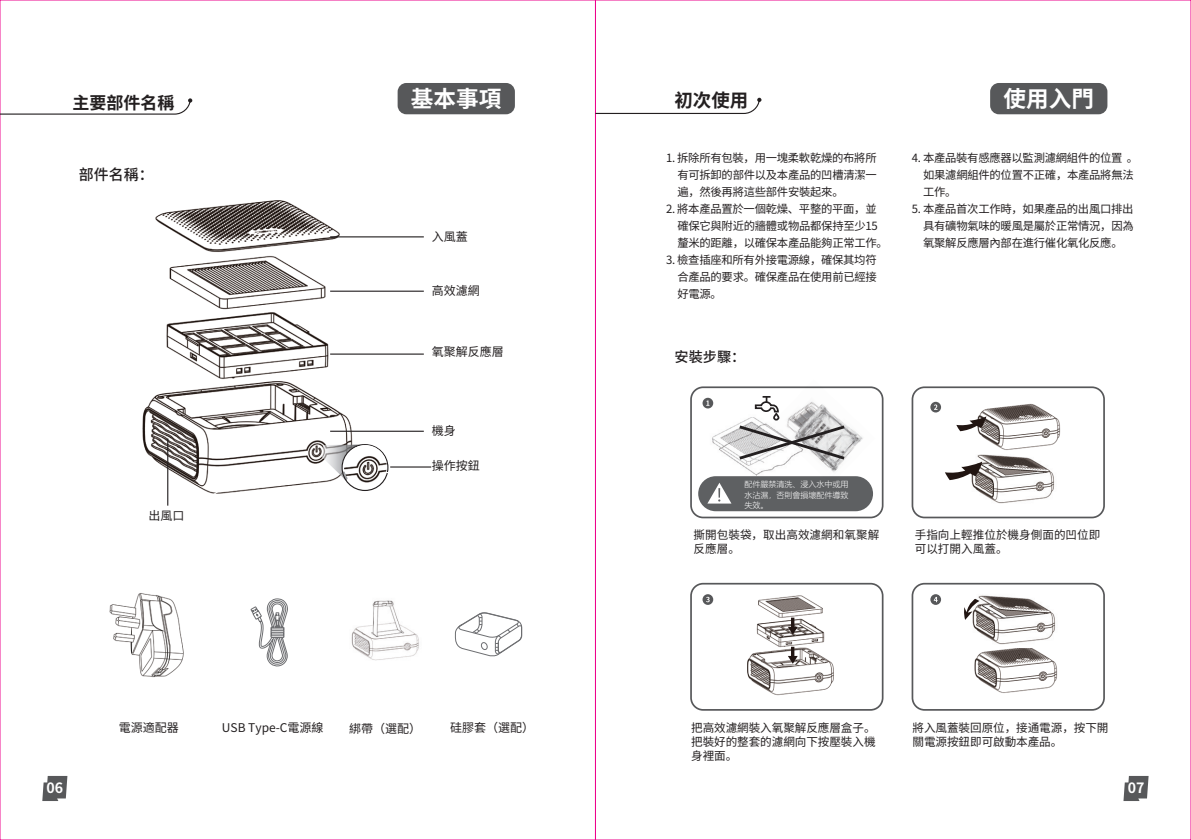
<style>
.page{position:relative;width:1191px;height:840px;background:#fff}
.page>*{position:absolute;margin:0;border:0;box-sizing:border-box;transform-origin:0 0}
.t1{font:700 22.6px "Source Han Sans CN";color:#fff}
.t2{font:700 18.4px "Source Han Sans CN";color:#231f20}
.t3{font:700 17px "Source Han Sans CN";color:#231f20}
.t4{font:500 15px "Source Han Sans CN";color:#231f20}
.t5{font:500 14.2px "Source Han Sans CN";color:#231f20}
.t6{font:700 14.2px "Source Han Sans CN";color:#fff}
.t7{font:12px "Source Han Sans CN";color:#231f20}
.t8{font:11.6px/14px "Source Han Sans CN";letter-spacing:-.005em;color:#231f20}
.t9{font:11.4px/17px "Source Han Sans CN";letter-spacing:-.025em;color:#231f20;text-align:justify}
.t10{font:300 8px/10.4px "Microsoft Ya Hei";color:#fff;text-align:justify}
</style>
<div class="page">
<img style="left:712px;top:417px;width:58px;height:59px">
<img style="left:974px;top:648px;width:84px;height:45px">
<img style="left:971px;top:454px;width:84px;height:50px">
<img style="left:978px;top:403px;width:83px;height:47px">
<img style="left:142px;top:200px;width:229px;height:306px">
<div style="left:698px;top:476px;width:175px;height:35px;background:#5e6062;border-radius:17px"></div>
<svg style="left:707px;top:483px;width:24px;height:20px"></svg>
<div style="left:690px;top:386px;width:193px;height:132px;border:2px solid #57585a;border-radius:12px"></div>
<div style="left:911px;top:386px;width:194px;height:132px;border:2px solid #57585a;border-radius:12px"></div>
<svg style="left:702px;top:397px;width:11px;height:11px"></svg>
<svg style="left:706px;top:400px;width:3px;height:5px"></svg>
<hr style="left:330px;top:236px;width:94px;height:1px;background:#231f20">
<hr style="left:330px;top:290px;width:94px;height:1px;background:#231f20">
<hr style="left:330px;top:353px;width:94px;height:1px;background:#231f20">
<hr style="left:330px;top:430px;width:94px;height:1px;background:#231f20">
<svg style="left:321px;top:444px;width:29px;height:37px"></svg>
<img style="left:342px;top:444px;width:45px;height:27px">
<div style="left:341px;top:444px;width:47px;height:46px;border:1px solid #231f20;border-radius:50%"></div>
<hr style="left:390px;top:466px;width:41px;height:1px;background:#231f20">
<hr style="left:167px;top:438px;width:1px;height:67px;background:#231f20">
<svg style="left:188px;top:480px;width:47px;height:26px"></svg>
<svg style="left:930px;top:401px;width:11px;height:11px"></svg>
<svg style="left:934px;top:404px;width:3px;height:5px"></svg>
<div style="left:690px;top:582px;width:193px;height:128px;border:2px solid #57585a;border-radius:12px"></div>
<div style="left:911px;top:582px;width:194px;height:128px;border:2px solid #57585a;border-radius:12px"></div>
<svg style="left:702px;top:594px;width:11px;height:10px"></svg>
<svg style="left:706px;top:596px;width:3px;height:6px"></svg>
<div style="left:930px;top:594px;width:11px;height:10px;background:#57585a;border-radius:50%"></div>
<svg style="left:933px;top:596px;width:4px;height:6px"></svg>
<img style="left:351px;top:600px;width:68px;height:60px">
<svg style="left:251px;top:598px;width:37px;height:68px"></svg>
<svg style="left:455px;top:612px;width:67px;height:44px"></svg>
<div style="left:481px;top:641px;width:6px;height:8px;border:1px solid #6d6e71;border-radius:50%"></div>
<svg style="left:956px;top:416px;width:31px;height:15px"></svg>
<svg style="left:945px;top:461px;width:37px;height:19px"></svg>
<img style="left:965px;top:595px;width:91px;height:50px">
<svg style="left:964px;top:598px;width:15px;height:21px"></svg>
<svg style="left:0;top:98px;width:192px;height:17px"></svg>
<img style="left:770px;top:386px;width:105px;height:98px">
<img style="left:109px;top:593px;width:75px;height:85px">
<svg style="left:1123px;top:776px;width:25px;height:24px"></svg>
<svg style="left:42px;top:776px;width:25px;height:24px"></svg>
<svg style="left:736px;top:423px;width:111px;height:38px"></svg>
<div style="left:773px;top:412px;width:6px;height:8px;border:2px solid #231f20;border-radius:2px"></div>
<svg style="left:754px;top:396px;width:25px;height:17px"></svg>
<div style="left:397px;top:83px;width:118px;height:31px;background:#57585a;border-radius:9px"></div>
<div style="left:990px;top:83px;width:117px;height:31px;background:#57585a;border-radius:9px"></div>
<svg style="left:594px;top:98px;width:167px;height:16px"></svg>
<img style="left:747px;top:595px;width:87px;height:101px">
<svg style="left:788px;top:617px;width:9px;height:17px"></svg>
<svg style="left:788px;top:646px;width:9px;height:17px"></svg>
<img style="left:344px;top:445px;width:43px;height:42px;border-radius:21px">
<h3 class="t3" style="left:73px;top:93px;width:103px">主要部件名稱</h3>
<h1 class="t1" style="left:411px;top:86px;width:92px">基本事項</h1>
<h1 class="t1" style="left:1003px;top:86px;width:92px">使用入門</h1>
<h2 class="t2" style="left:674px;top:89px;width:75px">初次使用</h2>
<h3 class="t4" style="left:79px;top:165px;width:76px">部件名稱：</h3>
<p class="t7" style="left:148px;top:508px;width:37px">出風口</p>
<p class="t7" style="left:432px;top:230px;width:37px">入風蓋</p>
<p class="t7" style="left:432px;top:283px;width:49px">高效濾網</p>
<p class="t7" style="left:432px;top:344px;width:73px">氧聚解反應層</p>
<p class="t7" style="left:432px;top:423px;width:25px">機身</p>
<p class="t7" style="left:432px;top:459px;width:49px">操作按鈕</p>
<p class="t7" style="left:119px;top:720px;width:61px">電源適配器</p>
<p class="t7" style="left:222px;top:720px;width:103px">USB Type-C電源線</p>
<p class="t7" style="left:349px;top:721px;width:73px">綁帶（選配）</p>
<p class="t7" style="left:450px;top:720px;width:85px">硅膠套（選配）</p>
<p class="t9" style="left:677px;top:149px;width:201px;text-indent:-11px">1. 拆除所有包裝，用一塊柔軟乾燥的布將所有可拆卸的部件以及本產品的凹槽清潔一遍，然後再將這些部件安裝起來。</p>
<p class="t9" style="left:677px;top:200px;width:212px;text-align:left;text-indent:-11px">2. 將本產品置於一個乾燥、平整的平面，並確保它與附近的牆體或物品都保持至少15釐米的距離，以確保本產品能夠正常工作。</p>
<p class="t9" style="left:677px;top:251px;width:201px;text-indent:-11px">3. 檢查插座和所有外接電源線，確保其均符合產品的要求。確保產品在使用前已經接好電源。</p>
<p class="t5" style="left:674px;top:349px;width:72px">安裝步驟：</p>
<p class="t9" style="left:923px;top:149px;width:216px;text-align:left;text-indent:-11px">4. 本產品裝有感應器以監測濾網組件的位置 。如果濾網組件的位置不正確，本產品將無法工作。</p>
<p class="t9" style="left:923px;top:200px;width:212px;text-indent:-11px">5. 本產品首次工作時，如果產品的出風口排出具有礦物氣味的暖風是屬於正常情況，因為氧聚解反應層內部在進行催化氧化反應。</p>
<p class="t10" style="left:744px;top:479px;width:105px">配件嚴禁清洗、浸入水中或用水沾濕，否則會損壞配件導致失效。</p>
<p class="t8" style="left:693px;top:528px;width:187px">撕開包裝袋，取出高效濾網和氧聚解反應層。</p>
<p class="t8" style="left:914px;top:528px;width:187px">手指向上輕推位於機身側面的凹位即可以打開入風蓋。</p>
<p class="t8" style="left:691px;top:720px;width:186px;text-align:justify">把高效濾網裝入氧聚解反應層盒子。把裝好的整套的濾網向下按壓裝入機身裡面。</p>
<p class="t8" style="left:912px;top:720px;width:197px">將入風蓋裝回原位，接通電源，按下開關電源按鈕即可啟動本產品。</p>
<p class="t6" style="left:46px;top:779px;width:18px">06</p>
<p class="t6" style="left:1127px;top:779px;width:18px">07</p>
</div>
